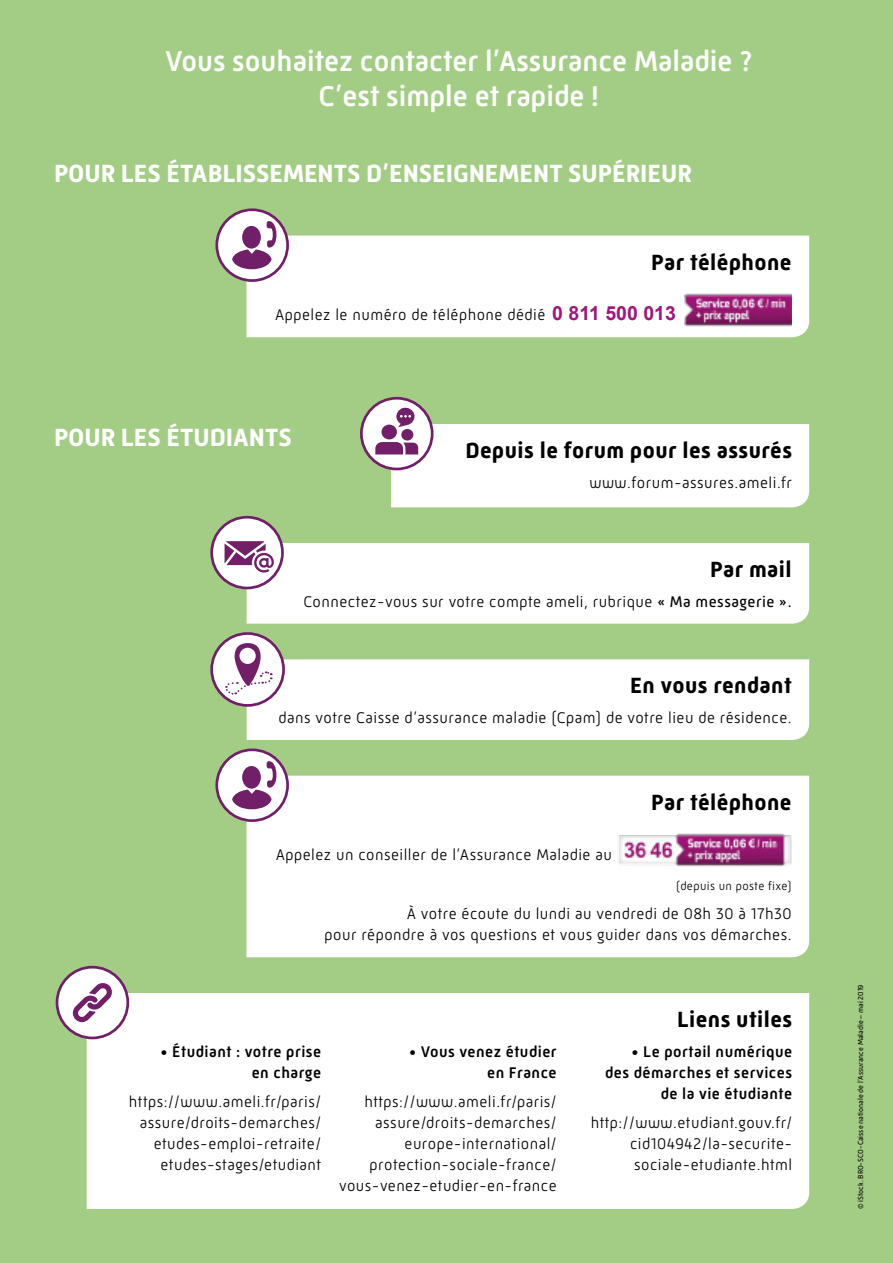
<style>
.page{position:relative;width:893px;height:1263px;background:#a3cd84}
.page>*{position:absolute;margin:0;border:0;box-sizing:border-box;transform-origin:0 0}
.t1{font:500 29.25px/35.1px "Mic 32 New";color:#fff;text-align:center}
.t2{font:700 25.5px "Mic 32 New";color:#fff}
.t3{font:700 22.5px "Mic 32 New";letter-spacing:.02em;color:#000}
.t4{font:300 15.75px/21px "Mic 32 New";letter-spacing:.03em;color:#000;text-align:right}
.t5{font:500 15.75px/21px "Mic 32 New";letter-spacing:.03em;color:#000;text-align:right}
.t6{font:300 12px "Mic 32 New";letter-spacing:.03em;color:#000}
.t7{font:7.5px "Mic 32 New";color:#000}
.s1{font-family:"Arial";font-weight:700;font-size:19.5px;color:#a21679}
.s2{font-weight:400}
</style>
<div class="page">
<div style="left:246px;top:236px;width:563px;height:101px;background:#fff"></div>
<img style="left:685px;top:293px;width:106px;height:37px">
<svg style="left:217px;top:210px;width:71px;height:71px;background:#ece2eb"></svg>
<div style="left:215px;top:208px;width:74px;height:74px;border:3px solid #711f68;border-radius:50%"></div>
<svg style="left:232px;top:221px;width:47px;height:48px;background:#bc95b8"></svg>
<div style="left:247px;top:543px;width:562px;height:81px;background:#fff"></div>
<div style="left:212px;top:517px;width:70px;height:71px;background:#fff;border-radius:50%"></div>
<div style="left:210px;top:516px;width:74px;height:73px;border:3px solid #711f68;border-radius:50%"></div>
<svg style="left:225px;top:541px;width:49px;height:31px"></svg>
<div style="left:247px;top:659px;width:562px;height:81px;background:#fff"></div>
<svg style="left:212px;top:633px;width:72px;height:72px"></svg>
<div style="left:210px;top:632px;width:75px;height:75px;border:3px solid #711f68;border-radius:50%"></div>
<svg style="left:224px;top:643px;width:49px;height:52px;background:#dac4d7"></svg>
<div style="left:246px;top:776px;width:563px;height:181px;background:#fff"></div>
<img style="left:617px;top:833px;width:174px;height:37px">
<svg style="left:217px;top:750px;width:71px;height:71px;background:#ece2eb"></svg>
<div style="left:215px;top:748px;width:74px;height:74px;border:3px solid #711f68;border-radius:50%"></div>
<svg style="left:232px;top:761px;width:47px;height:48px;background:#bc95b8"></svg>
<svg style="left:361px;top:398px;width:71px;height:71px"></svg>
<div style="left:360px;top:397px;width:73px;height:73px;border:3px solid #711f68;border-radius:50%"></div>
<svg style="left:375px;top:407px;width:434px;height:100px"></svg>
<div style="left:87px;top:993px;width:722px;height:216px;background:#fff"></div>
<div style="left:57px;top:967px;width:71px;height:71px;background:#fff;border-radius:50%"></div>
<div style="left:56px;top:966px;width:73px;height:73px;border:3px solid #711f68;border-radius:50%"></div>
<svg style="left:73px;top:983px;width:39px;height:39px"></svg>
<h1 class="t1" style="left:165px;top:44px;width:589px">Vous souhaitez contacter l’Assurance Maladie ?<br>C’est simple et rapide !</h1>
<h2 class="t2" style="left:54px;top:158px;width:639px">POUR LES ÉTABLISSEMENTS D’ENSEIGNEMENT SUPÉRIEUR</h2>
<h3 class="t3" style="left:651px;top:249px;width:142px">Par téléphone</h3>
<p class="t4" style="left:275px;top:304px;width:402px">Appelez le numéro de téléphone dédié <span class="s1">0 811 500 013</span></p>
<h2 class="t2" style="left:54px;top:423px;width:239px">POUR LES ÉTUDIANTS</h2>
<h3 class="t3" style="left:465px;top:438px;width:328px">Depuis le forum pour les assurés</h3>
<p class="t4" style="left:589px;top:472px;width:204px">www.forum-assures.ameli.fr</p>
<h3 class="t3" style="left:710px;top:556px;width:83px">Par mail</h3>
<p class="t4" style="left:303px;top:591px;width:490px">Connectez-vous sur votre compte ameli, rubrique <span class="s2">« Ma messagerie ».</span></p>
<h3 class="t3" style="left:630px;top:673px;width:163px">En vous rendant</h3>
<p class="t4" style="left:278px;top:707px;width:515px">dans votre Caisse d’assurance maladie (Cpam) de votre lieu de résidence.</p>
<p class="t4" style="left:276px;top:844px;width:338px">Appelez un conseiller de l’Assurance Maladie au</p>
<h3 class="t3" style="left:651px;top:789px;width:142px">Par téléphone</h3>
<p class="t6" style="left:676px;top:879px;width:117px">(depuis un poste fixe)</p>
<p class="t4" style="left:324px;top:903px;width:469px">À votre écoute du lundi au vendredi de 08h 30 à 17h30<br>pour répondre à vos questions et vous guider dans vos démarches.</p>
<p class="t5" style="left:160px;top:1041px;width:162px">• Étudiant : votre prise en charge</p>
<p class="t4" style="left:129px;top:1091px;width:194px">https://www.ameli.fr/paris/ assure/droits-demarches/ etudes-emploi-retraite/ etudes-stages/etudiant</p>
<p class="t5" style="left:409px;top:1041px;width:149px">• Vous venez étudier en France</p>
<p class="t4" style="left:339px;top:1091px;width:219px">https://www.ameli.fr/paris/ assure/droits-demarches/ europe-international/ protection-sociale-france/ vous-venez-etudier-en-france</p>
<h3 class="t3" style="left:677px;top:1006px;width:116px">Liens utiles</h3>
<p class="t5" style="left:605px;top:1041px;width:189px">• Le portail numérique des démarches et services de la vie étudiante</p>
<p class="t4" style="left:630px;top:1112px;width:164px;text-align:justify;text-indent:-39px">http://www.etudiant.gouv.fr/ cid104942/la-securite&shy;sociale-etudiante.html</p>
<p class="t7" style="left:856px;top:1209px;width:226px;rotate:-90deg">© iStock. BRO-SCO-Caisse nationale de l’Assurance Maladie – mai 2019</p>
</div>
